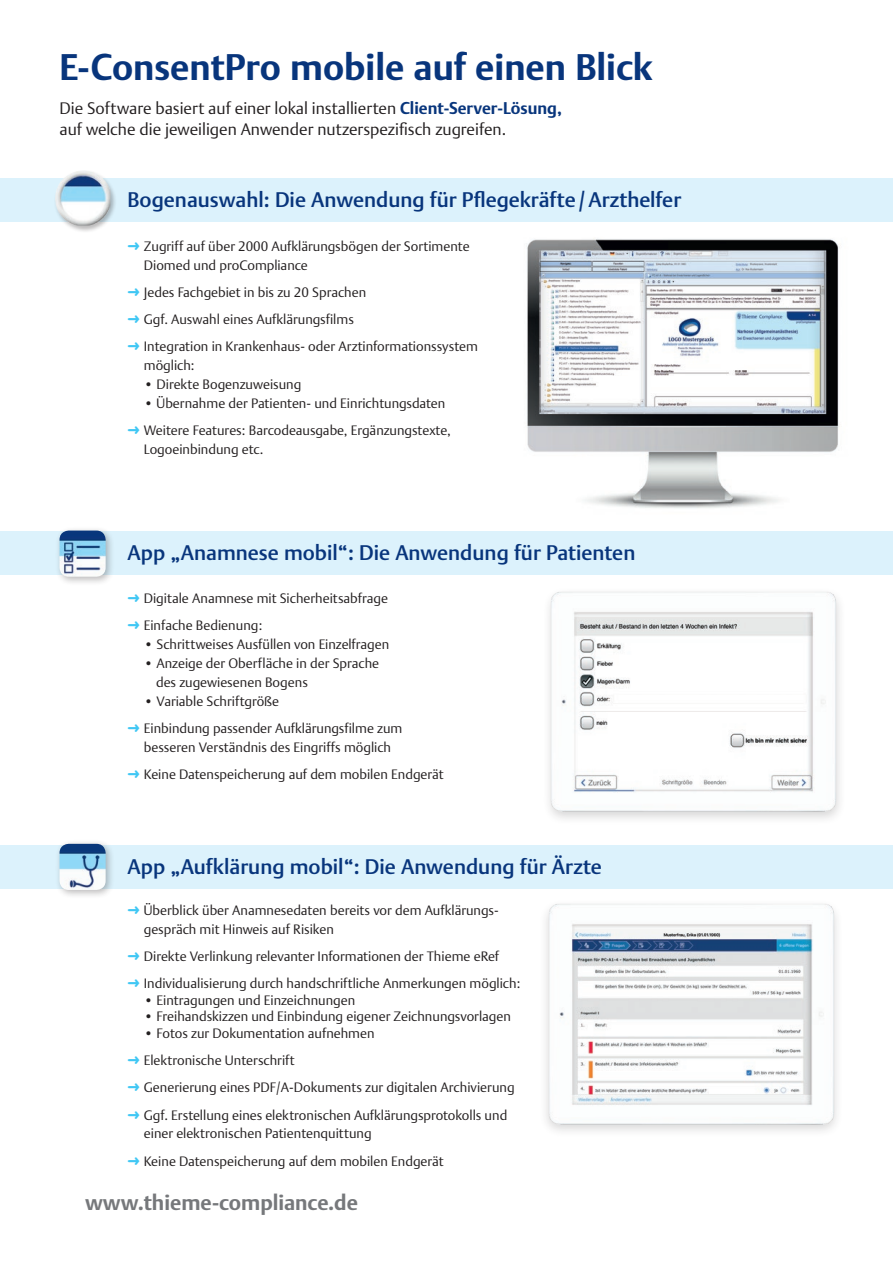
<style>
.page{position:relative;width:893px;height:1263px;background:#fff}
.page>*{position:absolute;margin:0;border:0;box-sizing:border-box;transform-origin:0 0}
.t1{font:700 36px "Thieme Argo 2011";color:#08357c}
.t2{font:500 21px "Thieme Argo 2011";color:#08357c}
.t3{font:700 21px "Thieme Argo 2011";color:#76787b}
.t4{font:300 16.5px/21px "Thieme Argo 2011";color:#231f20}
.t5{font:300 13.5px/27.3px "Thieme Argo 2011";color:#231f20}
.s1{font-weight:700;color:#08357c}
.s2{font-family:"Arial Unicode MS";font-weight:400;color:#40c7f4}
</style>
<div class="page">
<div style="left:0;top:532px;width:893px;height:43px;background:#dcf2fc"></div>
<div style="left:542px;top:586px;width:304px;height:239px;background:#fafafa"></div>
<img style="left:550px;top:592px;width:288px;height:225px">
<div style="left:55px;top:526px;width:60px;height:60px;background:#231f20;opacity:.3"></div>
<img style="left:60px;top:531px;width:46px;height:46px">
<div style="left:0;top:178px;width:893px;height:44px;background:#dcf2fc"></div>
<img style="left:527px;top:239px;width:312px;height:269px">
<div style="left:539px;top:898px;width:305px;height:240px;background:#fbfbfb"></div>
<img style="left:548px;top:904px;width:287px;height:225px">
<div style="left:0;top:845px;width:893px;height:43px;background:#dcf2fc"></div>
<div style="left:55px;top:839px;width:60px;height:60px;background:#231f20;opacity:.3"></div>
<img style="left:60px;top:844px;width:46px;height:46px">
<div style="left:53px;top:169px;width:64px;height:64px;background:#231f20;opacity:.3"></div>
<img style="left:55px;top:170px;width:55px;height:56px">
<h1 class="t1" style="left:60px;top:43px;width:595px">E-ConsentPro mobile auf einen Blick</h1>
<p class="t4" style="left:60px;top:97px;width:504px">Die Software basiert auf einer lokal installierten <span class="s1">Client-Server-Lösung, </span>auf welche die jeweiligen Anwender nutzerspezifisch zugreifen.</p>
<h2 class="t2" style="left:128px;top:185px;width:555px">Bogenauswahl: Die Anwendung für Pflegekräfte/Arzthelfer</h2>
<p class="t5" style="left:144px;top:236px;width:327px;line-height:18.8px;text-indent:-16px"><span class="s2">➜</span> Zugriff auf über 2000 Aufklärungsbögen der Sortimente<br>Diomed und proCompliance</p>
<p class="t5" style="left:128px;top:278px;width:352px"><span class="s2">➜</span> Jedes Fachgebiet in bis zu 20 Sprachen<br><span class="s2">➜</span> Ggf. Auswahl eines Aufklärungsfilms<br><span class="s2">➜</span> Integration in Krankenhaus- oder Arztinformationssystem</p>
<p class="t5" style="left:144px;top:351px;width:52px">möglich:</p>
<p class="t5" style="left:144px;top:370px;width:159px">• Direkte Bogenzuweisung</p>
<p class="t5" style="left:128px;top:389px;width:325px;text-indent:16px">• Übernahme der Patienten- und Einrichtungsdaten <span class="s2">➜</span> Weitere Features: Barcodeausgabe, Ergänzungstexte,</p>
<p class="t5" style="left:144px;top:435px;width:121px">Logoeinbindung etc.</p>
<h2 class="t2" style="left:128px;top:538px;width:509px">App „Anamnese mobil“: Die Anwendung für Patienten</h2>
<p class="t5" style="left:128px;top:584px;width:262px"><span class="s2">➜</span> Digitale Anamnese mit Sicherheitsabfrage <span class="s2">➜</span> Einfache Bedienung:</p>
<p class="t5" style="left:144px;top:630px;width:247px">• Schrittweises Ausfüllen von Einzelfragen</p>
<p class="t5" style="left:156px;top:653px;width:225px;line-height:18.8px;text-indent:-12px">• Anzeige der Oberfläche in der Sprache des zugewiesenen Bogens</p>
<p class="t5" style="left:128px;top:687px;width:276px;text-indent:16px">• Variable Schriftgröße<br><span class="s2">➜</span> Einbindung passender Aufklärungsfilme zum</p>
<p class="t5" style="left:128px;top:733px;width:318px;text-indent:16px">besseren Verständnis des Eingriffs möglich<br><span class="s2">➜</span> Keine Datenspeicherung auf dem mobilen Endgerät</p>
<h2 class="t2" style="left:128px;top:853px;width:476px">App „Aufklärung mobil“: Die Anwendung für Ärzte</h2>
<p class="t5" style="left:144px;top:900px;width:356px;line-height:18.8px;text-indent:-16px"><span class="s2">➜</span> Überblick über Anamnesedaten bereits vor dem Aufklärungs&shy;gespräch mit Hinweis auf Risiken</p>
<p class="t5" style="left:128px;top:942px;width:394px"><span class="s2">➜</span> Direkte Verlinkung relevanter Informationen der Thieme eRef<br><span class="s2">➜</span> Individualisierung durch handschriftliche Anmerkungen möglich:</p>
<p class="t5" style="left:144px;top:986px;width:213px">• Eintragungen und Einzeichnungen</p>
<p class="t5" style="left:144px;top:1002px;width:369px">• Freihandskizzen und Einbindung eigener Zeichnungsvorlagen</p>
<p class="t5" style="left:128px;top:1019px;width:389px;text-indent:16px">• Fotos zur Dokumentation aufnehmen<br><span class="s2">➜</span> Elektronische Unterschrift<br><span class="s2">➜</span> Generierung eines PDF/A-Dokuments zur digitalen Archivierung <span class="s2">➜</span> Ggf. Erstellung eines elektronischen Aufklärungsprotokolls und</p>
<p class="t5" style="left:128px;top:1119px;width:318px;text-indent:16px">einer elektronischen Patientenquittung<br><span class="s2">➜</span> Keine Datenspeicherung auf dem mobilen Endgerät</p>
<h2 class="t3" style="left:85px;top:1189px;width:274px">www.thieme-compliance.de</h2>
</div>
